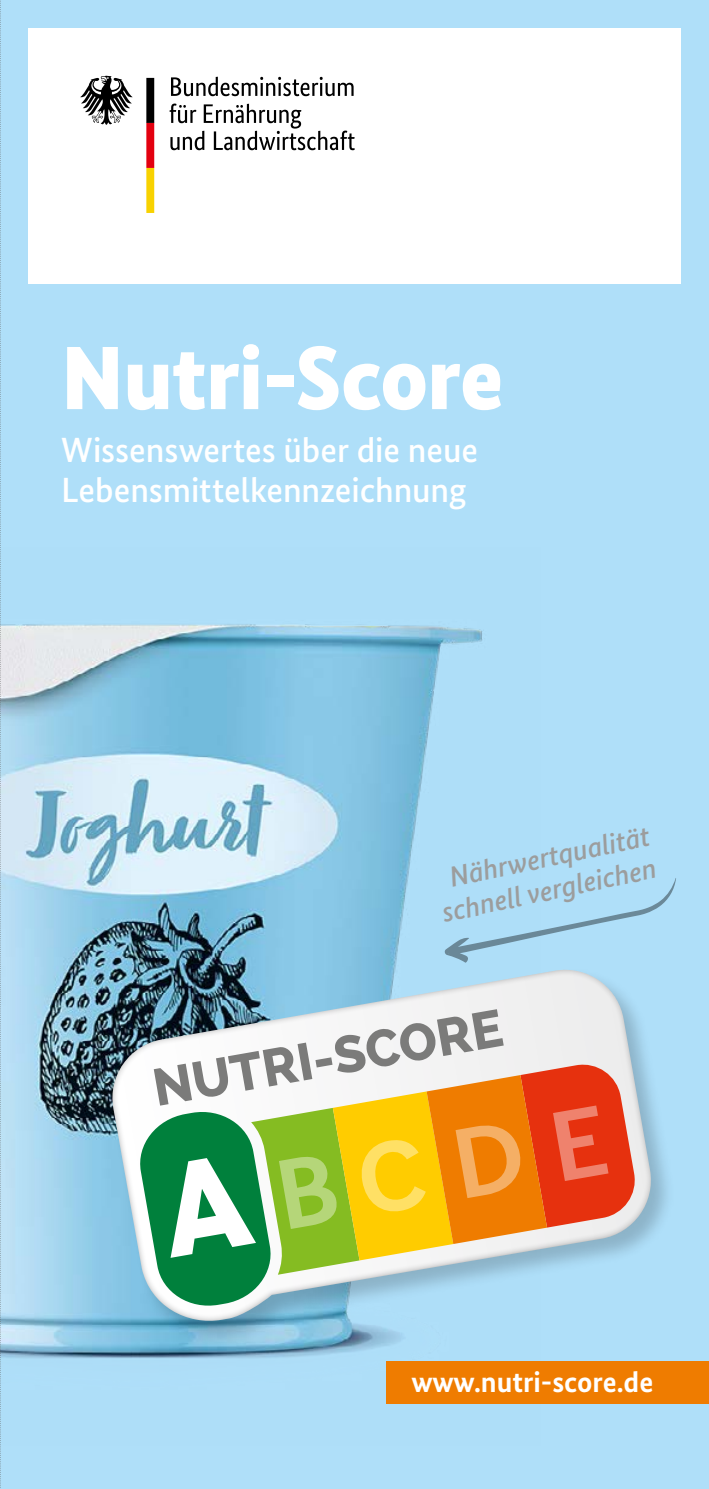
<style>
.page{position:relative;width:709px;height:1489px;background:#fff}
.page>*{position:absolute;margin:0;border:0;box-sizing:border-box;transform-origin:0 0}
.t1{font:900 90px "Bundes Sans";letter-spacing:-.005em;color:#fff}
.t2{font:500 35px/40px "Bundes Sans";letter-spacing:-.005em;color:#fff}
.t3{font:700 29.25px "Bundes Sans";color:#fff}
.t4{font:italic 500 28.75px/32.5px "Bundes Sans";color:#9c9d9d;text-align:center}
</style>
<div class="page">
<div style="left:0;top:0;width:709px;height:1488px;background:#afdff9"></div>
<img style="left:1px;top:624px;width:539px;height:780px">
<div style="left:28px;top:28px;width:652px;height:255px;background:#fff"></div>
<svg style="left:170px;top:77px;width:185px;height:74px"></svg>
<svg style="left:80px;top:76px;width:53px;height:49px"></svg>
<svg style="left:146px;top:78px;width:8px;height:135px"></svg>
<img style="left:105px;top:962px;width:562px;height:386px">
<svg style="left:108px;top:969px;width:547px;height:356px"></svg>
<svg style="left:112px;top:969px;width:539px;height:351px"></svg>
<svg style="left:136px;top:1009px;width:501px;height:300px"></svg>
<svg style="left:444px;top:877px;width:232px;height:86px"></svg>
<svg style="left:0;top:0;width:1px;height:1489px"></svg>
<div style="left:387px;top:1360px;width:322px;height:43px;background:#ef7c00"></div>
<p class="t1" style="left:61px;top:324px;width:444px">Nutri-Score</p>
<p class="t2" style="left:61px;top:429px;width:418px">Wissenswertes über die neue<br>Lebensmittelkennzeichnung</p>
<p class="t4" style="left:432px;top:864px;width:220px;rotate:-12deg">Nährwertqualität schnell vergleichen</p>
<p class="t3" style="left:411px;top:1363px;width:243px">www.nutri-score.de</p>
</div>
